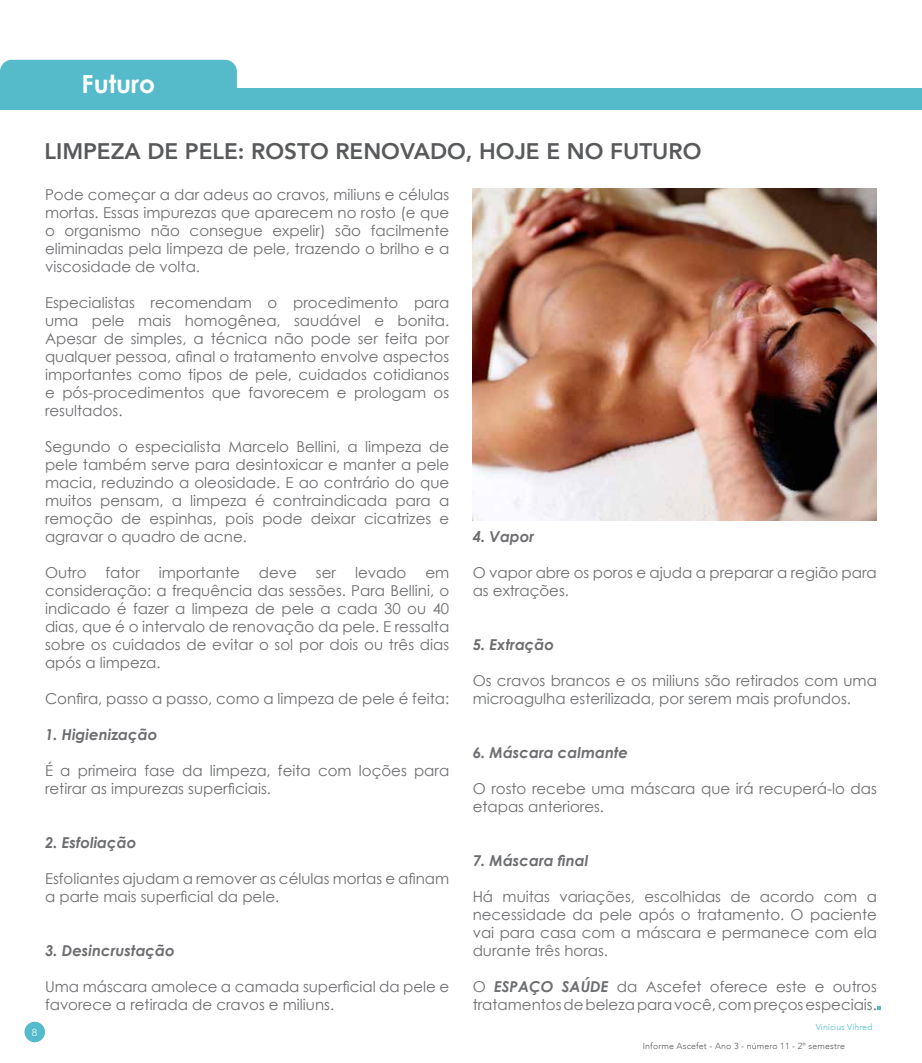
<style>
.page{position:relative;width:922px;height:1063px;background:#fff}
.page>*{position:absolute;margin:0;border:0;box-sizing:border-box;transform-origin:0 0}
.t1{font:700 25px "Century Gothic";color:#fff}
.t2{font:800 22.5px "Avenir";color:#58595b}
.t3{font:15px/18px "Century Gothic";color:#6d6e71}
.t4{font:italic 700 15px "Century Gothic";color:#6d6e71}
.t5{font:10px "Century Gothic";color:#fff}
.t6{font:300 8.75px "Avenir";letter-spacing:.02em;color:#58595b}
.t7{font:300 8.75px "Avenir";color:#55baca}
.s1{font-weight:700;font-style:italic}
</style>
<div class="page">
<div style="left:0;top:88px;width:921px;height:22px;background:#55baca"></div>
<div style="left:0;top:60px;width:237px;height:47px;background:#55baca;border-radius:12px"></div>
<div style="left:24px;top:1022px;width:21px;height:20px;background:#55baca;border-radius:50%"></div>
<img style="left:472px;top:189px;width:404px;height:332px">
<h1 class="t1" style="left:82px;top:68px;width:75px">Futuro</h1>
<h2 class="t2" style="left:44px;top:131px;width:658px">LIMPEZA DE PELE: ROSTO RENOVADO, HOJE E NO FUTURO</h2>
<p class="t5" style="left:32px;top:1026px;width:7px">8</p>
<p class="t3" style="left:45px;top:185px;width:405px;text-align:justify">Pode começar a dar adeus ao cravos, miliuns e células mortas. Essas impurezas que aparecem no rosto (e que o organismo não consegue expelir) são facilmente eliminadas pela limpeza de pele, trazendo o brilho e a viscosidade de volta.</p>
<p class="t3" style="left:45px;top:293px;width:405px;text-align:justify">Especialistas recomendam o procedimento para uma pele mais homogênea, saudável e bonita.<br>Apesar de simples, a técnica não pode ser feita por qualquer pessoa, afinal o tratamento envolve aspectos importantes como tipos de pele, cuidados cotidianos e pós-procedimentos que favorecem e prologam os resultados.</p>
<p class="t3" style="left:45px;top:437px;width:405px;text-align:justify">Segundo o especialista Marcelo Bellini, a limpeza de pele também serve para desintoxicar e manter a pele macia, reduzindo a oleosidade. E ao contrário do que muitos pensam, a limpeza é contraindicada para a remoção de espinhas, pois pode deixar cicatrizes e agravar o quadro de acne.</p>
<p class="t3" style="left:45px;top:563px;width:43px">Outro</p>
<p class="t3" style="left:105px;top:563px;width:36px">fator</p>
<p class="t3" style="left:159px;top:563px;width:82px">importante</p>
<p class="t3" style="left:259px;top:563px;width:40px">deve</p>
<p class="t3" style="left:316px;top:563px;width:22px">ser</p>
<p class="t3" style="left:355px;top:563px;width:53px">levado</p>
<p class="t3" style="left:45px;top:563px;width:405px;text-align:justify;text-indent:380px">em consideração: a frequência das sessões. Para Bellini, o indicado é fazer a limpeza de pele a cada 30 ou 40 dias, que é o intervalo de renovação da pele. E ressalta sobre os cuidados de evitar o sol por dois ou três dias após a limpeza.</p>
<p class="t3" style="left:45px;top:689px;width:405px">Confira, passo a passo, como a limpeza de pele é feita:</p>
<p class="t4" style="left:45px;top:725px;width:114px">1. Higienização</p>
<p class="t3" style="left:45px;top:761px;width:405px">É a primeira fase da limpeza, feita com loções para retirar as impurezas superficiais.</p>
<p class="t4" style="left:45px;top:833px;width:93px">2. Esfoliação</p>
<p class="t3" style="left:45px;top:869px;width:405px">Esfoliantes ajudam a remover as células mortas e afinam a parte mais superficial da pele.</p>
<p class="t4" style="left:45px;top:941px;width:131px">3. Desincrustação</p>
<p class="t3" style="left:45px;top:977px;width:405px">Uma máscara amolece a camada superficial da pele e favorece a retirada de cravos e miliuns.</p>
<p class="t4" style="left:472px;top:527px;width:63px">4. Vapor</p>
<p class="t3" style="left:472px;top:563px;width:405px">O vapor abre os poros e ajuda a preparar a região para as extrações.</p>
<p class="t4" style="left:472px;top:635px;width:83px">5. Extração</p>
<p class="t3" style="left:472px;top:671px;width:405px">Os cravos brancos e os miliuns são retirados com uma microagulha esterilizada, por serem mais profundos.</p>
<p class="t4" style="left:472px;top:743px;width:157px">6. Máscara calmante</p>
<p class="t3" style="left:472px;top:779px;width:405px">O rosto recebe uma máscara que irá recuperá-lo das etapas anteriores.</p>
<p class="t4" style="left:472px;top:851px;width:117px">7. Máscara final</p>
<p class="t3" style="left:472px;top:887px;width:405px;text-align:justify">Há muitas variações, escolhidas de acordo com a necessidade da pele após o tratamento. O paciente vai para casa com a máscara e permanece com ela durante três horas.</p>
<p class="t3" style="left:472px;top:977px;width:405px">O <span class="s1">Espaço Saúde</span> da Ascefet oferece este e outros tratamentos de beleza para você, com preços especiais.</p>
<p class="t6" style="left:642px;top:1041px;width:204px">Informe Ascefet - Ano 3 - número 11 - 2º semestre</p>
<p class="t7" style="left:815px;top:1022px;width:58px">Vinícius Vihred</p>
</div>
